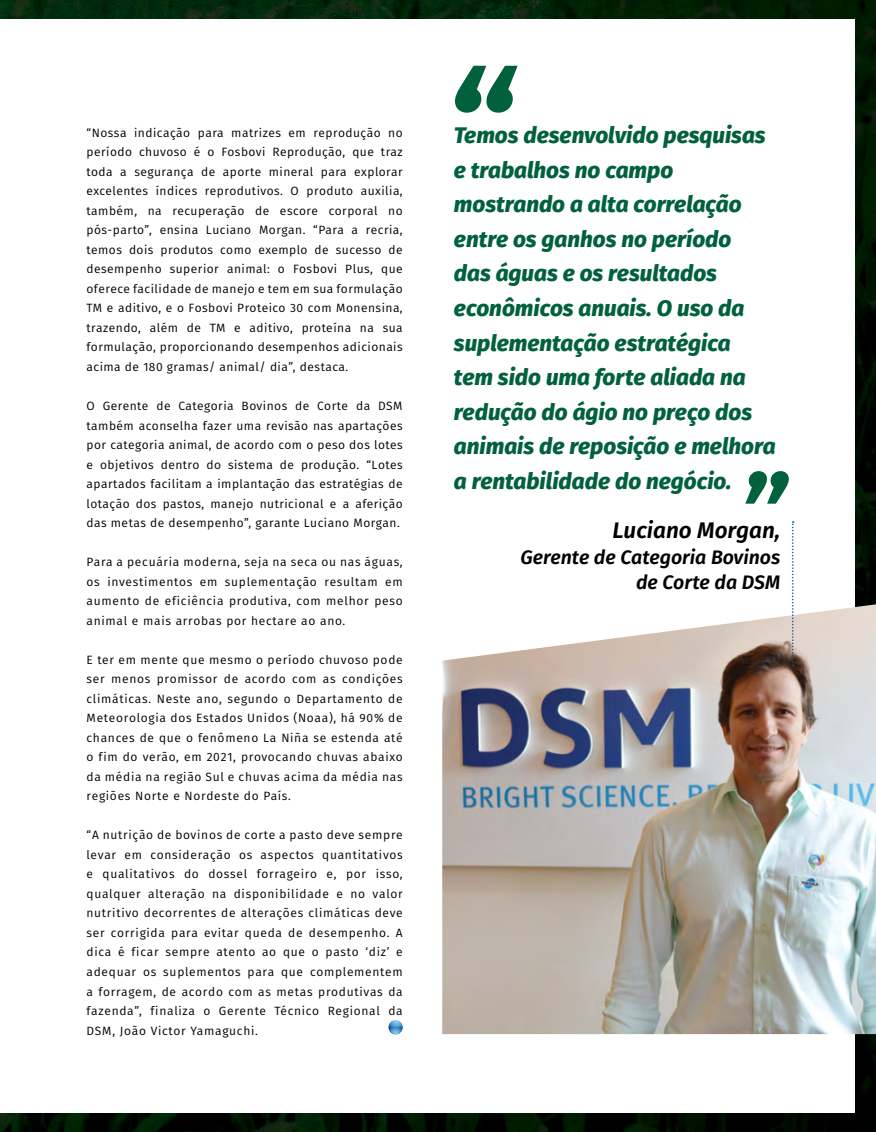
<style>
.page{position:relative;width:876px;height:1132px;background:#fff}
.page>*{position:absolute;margin:0;border:0;box-sizing:border-box;transform-origin:0 0}
.t1{font:italic 800 22.5px/34.5px "Fira Sans";color:#00613c}
.t2{font:italic 600 22.5px "Fira Sans";color:#000}
.t3{font:italic 600 19.5px/25.5px "Fira Sans";color:#000;text-align:right}
.t4{font:12px/19.5px "Fira Sans";letter-spacing:.06em;color:#000;text-align:justify}
</style>
<div class="page">
<img style="left:0;top:0;width:876px;height:1131px">
<div style="left:0;top:19px;width:855px;height:1093px;background:#fff"></div>
<img style="left:442px;top:604px;width:434px;height:429px">
<svg style="left:792px;top:521px;width:2px;height:144px"></svg>
<svg style="left:455px;top:66px;width:63px;height:47px"></svg>
<svg style="left:745px;top:471px;width:44px;height:32px"></svg>
<svg style="left:388px;top:1019px;width:15px;height:14px"></svg>
<svg style="left:389px;top:1026px;width:13px;height:7px"></svg>
<p class="t4" style="left:87px;top:122px;width:318px">“Nossa indicação para matrizes em reprodução no período chuvoso é o Fosbovi Reprodução, que traz toda a segurança de aporte mineral para explorar excelentes índices reprodutivos. O produto auxilia, também, na recuperação de escore corporal no pós-parto”, ensina Luciano Morgan. “Para a recria, temos dois produtos como exemplo de sucesso de desempenho superior animal: o Fosbovi Plus, que oferece facilidade de manejo e tem em sua formulação TM e aditivo, e o Fosbovi Proteico 30 com Monensina, trazendo, além de TM e aditivo, proteína na sua formulação, proporcionando desempenhos adicionais acima de 180 gramas/ animal/ dia”, destaca.</p>
<p class="t4" style="left:87px;top:395px;width:318px">O Gerente de Categoria Bovinos de Corte da DSM também aconselha fazer uma revisão nas apartações por categoria animal, de acordo com o peso dos lotes e objetivos dentro do sistema de produção. “Lotes apartados facilitam a implantação das estratégias de lotação dos pastos, manejo nutricional e a aferição das metas de desempenho”, garante Luciano Morgan.</p>
<p class="t4" style="left:87px;top:551px;width:318px">Para a pecuária moderna, seja na seca ou nas águas, os investimentos em suplementação resultam em aumento de eficiência produtiva, com melhor peso animal e mais arrobas por hectare ao ano.</p>
<p class="t4" style="left:87px;top:649px;width:318px">E ter em mente que mesmo o período chuvoso pode ser menos promissor de acordo com as condições climáticas. Neste ano, segundo o Departamento de Meteorologia dos Estados Unidos (Noaa), há 90% de chances de que o fenômeno La Niña se estenda até o fim do verão, em 2021, provocando chuvas abaixo da média na região Sul e chuvas acima da média nas regiões Norte e Nordeste do País.</p>
<p class="t4" style="left:87px;top:824px;width:318px">“A nutrição de bovinos de corte a pasto deve sempre levar em consideração os aspectos quantitativos e qualitativos do dossel forrageiro e, por isso, qualquer alteração na disponibilidade e no valor nutritivo decorrentes de alterações climáticas deve ser corrigida para evitar queda de desempenho. A dica é ficar sempre atento ao que o pasto ‘diz’ e adequar os suplementos para que complementem a forragem, de acordo com as metas produtivas da fazenda”, finaliza o Gerente Técnico Regional da DSM, João Victor Yamaguchi.</p>
<p class="t1" style="left:454px;top:116px;width:323px">Temos desenvolvido pesquisas e trabalhos no campo mostrando a alta correlação entre os ganhos no período<br>das águas e os resultados econômicos anuais. O uso da suplementação estratégica<br>tem sido uma forte aliada na redução do ágio no preço dos animais de reposição e melhora a rentabilidade do negócio.</p>
<h1 class="t2" style="left:612px;top:511px;width:169px">Luciano Morgan,</h1>
<h2 class="t3" style="left:520px;top:543px;width:261px">Gerente de Categoria Bovinos de Corte da DSM</h2>
</div>
